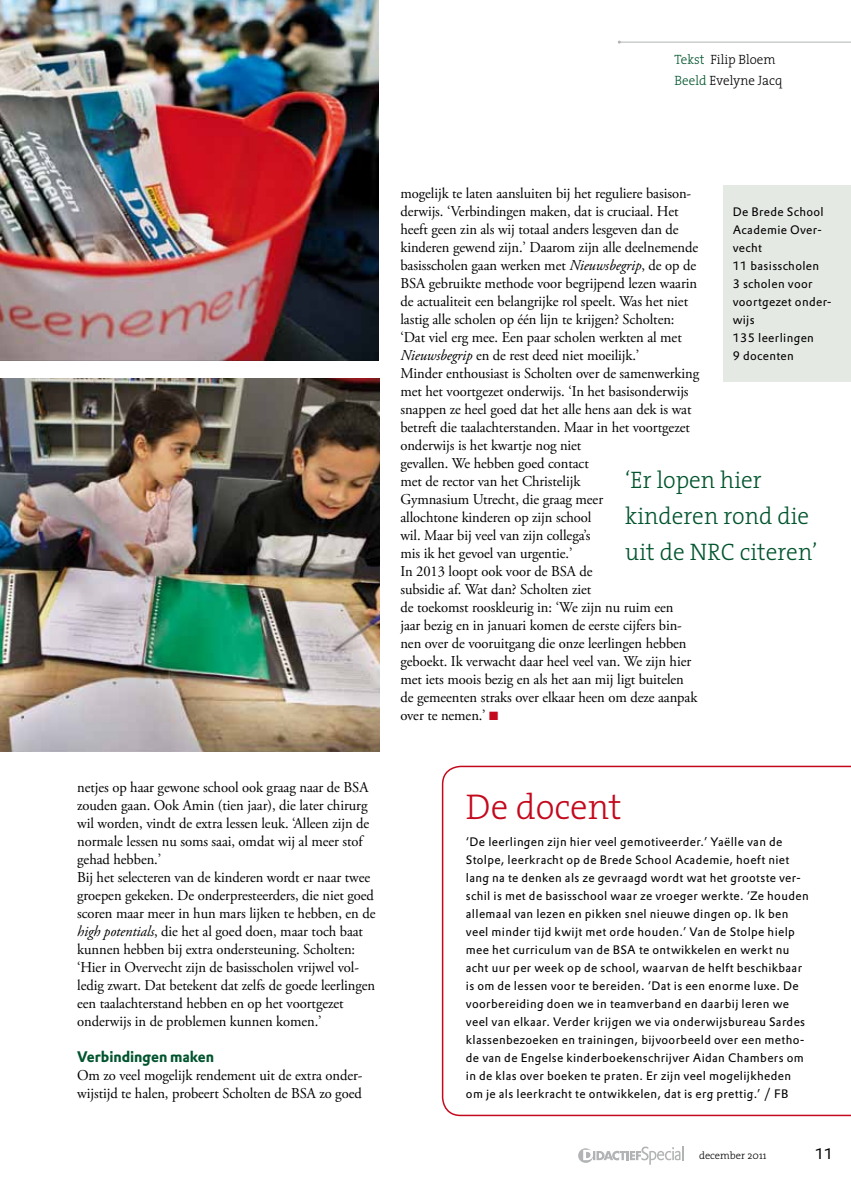
<style>
.page{position:relative;width:851px;height:1178px;background:#fff}
.page>*{position:absolute;margin:0;border:0;box-sizing:border-box;transform-origin:0 0}
.t1{font:300 36px "The Serif";color:#c4091d}
.t2{font:300 24px/36px "The Serif";color:#00542d}
.t3{font:15px/18px "Adobe Garamond Pro";letter-spacing:-.005em;color:#000}
.t4{font:15px "DTL Prokyon ST Bold";letter-spacing:-.005em;color:#00542d;scale:.96 1}
.t5{font:15px "DTL Prokyon T";color:#000}
.t6{font:300 13.5px/21px "The Serif";color:#000}
.t7{font:12px/18px "DTL Prokyon T";letter-spacing:.03em;color:#000}
.t8{font:300 10.5px "The Serif";color:#000}
.s1{color:#00542d}
.s2{font-style:italic}
.s3{color:#c4091d}
</style>
<div class="page">
<hr style="left:619px;top:42px;width:231px;height:1px;background:#b1b3b4">
<svg style="left:578px;top:1146px;width:105px;height:19px"></svg>
<div style="left:723px;top:185px;width:127px;height:197px;background:#e5e9e3"></div>
<img style="left:0;top:378px;width:379px;height:374px">
<img style="left:0;top:0;width:378px;height:360px">
<svg style="left:442px;top:766px;width:408px;height:350px"></svg>
<p class="t6" style="left:674px;top:48px;width:109px"><span class="s1">Tekst</span> Filip Bloem<br><span class="s1">Beeld</span> Evelyne Jacq</p>
<p class="t3" style="left:77px;top:779px;width:300px">netjes op haar gewone school ook graag naar de BSA zouden gaan. Ook Amin (tien jaar), die later chirurg wil worden, vindt de extra lessen leuk. ‘Alleen zijn de normale lessen nu soms saai, omdat wij al meer stof gehad hebben.’<br>Bij het selecteren van de kinderen wordt er naar twee groepen gekeken. De onderpresteerders, die niet goed scoren maar meer in hun mars lijken te hebben, en de <span class="s2">high potentials</span>, die het al goed doen, maar toch baat kunnen hebben bij extra ondersteuning. Scholten: ‘Hier in Overvecht zijn de basisscholen vrijwel vol&shy;ledig zwart. Dat betekent dat zelfs de goede leerlingen een taalachterstand hebben en op het voortgezet onderwijs in de problemen kunnen komen.’</p>
<p class="t4" style="left:77px;top:1047px;width:144px">Verbindingen maken</p>
<p class="t3" style="left:77px;top:1067px;width:287px">Om zo veel mogelijk rendement uit de extra onder&shy;wijstijd te halen, probeert Scholten de BSA zo goed</p>
<p class="t3" style="left:400px;top:185px;width:300px">mogelijk te laten aansluiten bij het reguliere basison&shy;derwijs. ‘Verbindingen maken, dat is cruciaal. Het heeft geen zin als wij totaal anders lesgeven dan de kinderen gewend zijn.’ Daarom zijn alle deelnemende basisscholen gaan werken met <span class="s2">Nieuwsbegrip</span>, de op de BSA gebruikte methode voor begrijpend lezen waarin de actualiteit een belangrijke rol speelt. Was het niet lastig alle scholen op één lijn te krijgen? Scholten: ‘Dat viel erg mee. Een paar scholen werkten al met <span class="s2">Nieuwsbegrip</span> en de rest deed niet moeilijk.’<br>Minder enthousiast is Scholten over de samenwerking met het voortgezet onderwijs. ‘In het basisonderwijs snappen ze heel goed dat het alle hens aan dek is wat betreft die taalachterstanden. Maar in het voortgezet onderwijs is het kwartje nog niet<br>gevallen. We hebben goed contact<br>met de rector van het Christelijk<br>Gymnasium Utrecht, die graag meer<br>allochtone kinderen op zijn school<br>wil. Maar bij veel van zijn collega’s<br>mis ik het gevoel van urgentie.’<br>In 2013 loopt ook voor de BSA de<br>subsidie af. Wat dan? Scholten ziet<br>de toekomst rooskleurig in: ‘We zijn nu ruim een<br>jaar bezig en in januari komen de eerste cijfers bin&shy;nen over de vooruitgang die onze leerlingen hebben geboekt. Ik verwacht daar heel veel van. We zijn hier met iets moois bezig en als het aan mij ligt buitelen de gemeenten straks over elkaar heen om deze aanpak over te nemen.’ <span class="s3">■</span></p>
<p class="t7" style="left:732px;top:203px;width:101px">De Brede School<br>Academie Over&shy;vecht<br>11 basisscholen<br>3 scholen voor voortgezet onder&shy;wijs<br>135 leerlingen<br>9 docenten</p>
<h2 class="t2" style="left:625px;top:461px;width:194px">‘Er lopen hier kinderen rond die uit de NRC citeren’</h2>
<h1 class="t1" style="left:466px;top:777px;width:157px">De docent</h1>
<p class="t7" style="left:466px;top:833px;width:344px">‘De leerlingen zijn hier veel gemotiveerder.’ Yaëlle van de Stolpe, leerkracht op de Brede School Academie, hoeft niet lang na te denken als ze gevraagd wordt wat het grootste ver&shy;schil is met de basisschool waar ze vroeger werkte. ‘Ze houden allemaal van lezen en pikken snel nieuwe dingen op. Ik ben veel minder tijd kwijt met orde houden.’ Van de Stolpe hielp mee het curriculum van de BSA te ontwikkelen en werkt nu acht uur per week op de school, waarvan de helft beschikbaar is om de lessen voor te bereiden. ‘Dat is een enorme luxe. De voorbereiding doen we in teamverband en daarbij leren we veel van elkaar. Verder krijgen we via onderwijsbureau Sardes klassenbezoeken en trainingen, bijvoorbeeld over een metho&shy;de van de Engelse kinderboekenschrijver Aidan Chambers om in de klas over boeken te praten. Er zijn veel mogelijkheden om je als leerkracht te ontwikkelen, dat is erg prettig.’ / FB</p>
<p class="t8" style="left:699px;top:1147px;width:69px">december 2011</p>
<p class="t5" style="left:815px;top:1144px;width:20px">11</p>
</div>
